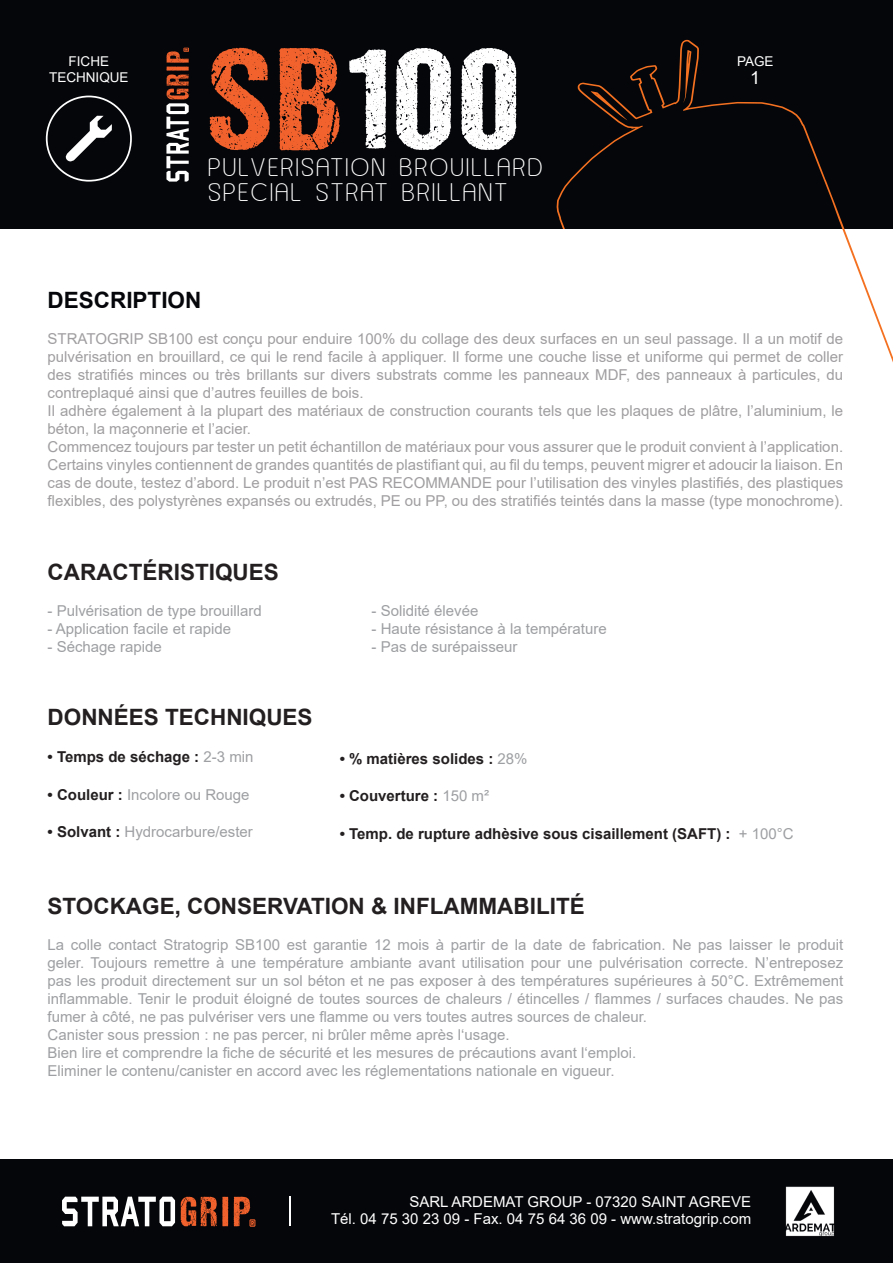
<style>
.page{position:relative;width:893px;height:1263px;background:#fff}
.page>*{position:absolute;margin:0;border:0;box-sizing:border-box;transform-origin:0 0}
.t1{font:146.4px "DCC Ash";letter-spacing:.04em;color:#fff}
.t2{font:30px/25.5px "Asenine";letter-spacing:.1em;color:#fff}
.t3{font:700 22.5px "Arial";color:#231f20}
.t4{font:700 22.5px "Arial";color:#05060a}
.t5{font:18px "Arial";color:#fff}
.t6{font:15px/18px "Arial";color:#a09ea0}
.t7{font:15px/18px "Arial";color:#9d9fa2}
.t8{font:700 15px "Arial";color:#231f20}
.t9{font:15px/16.5px "Arial";color:#fff;text-align:right}
.t10{font:13.5px/16.5px "Arial";color:#fff;text-align:center}
.s1{color:#f2622d}
.s2{font-weight:400;color:#9d9fa2}
.s3{font-weight:700;color:#231f20}
</style>
<div class="page">
<div style="left:0;top:0;width:893px;height:229px;background:#05060a"></div>
<svg style="left:166px;top:48px;width:23px;height:134px"></svg>
<svg style="left:557px;top:40px;width:336px;height:323px"></svg>
<svg style="left:683px;top:50px;width:8px;height:53px"></svg>
<svg style="left:591px;top:91px;width:36px;height:29px"></svg>
<div style="left:499px;top:230px;width:331px;height:197px;background:#fff"></div>
<div style="left:0;top:1160px;width:893px;height:103px;background:#05060a"></div>
<div style="left:46px;top:96px;width:86px;height:86px;border:2px solid #fff;border-radius:50%"></div>
<svg style="left:65px;top:116px;width:47px;height:46px"></svg>
<svg style="left:62px;top:1196px;width:113px;height:30px"></svg>
<svg style="left:181px;top:1197px;width:47px;height:29px"></svg>
<svg style="left:234px;top:1197px;width:21px;height:30px"></svg>
<hr style="left:290px;top:1196px;width:1px;height:30px;background:#fff">
<img style="left:785px;top:1187px;width:50px;height:49px">
<p class="t10" style="left:49px;top:53px;width:81px">FICHE<br>TECHNIQUE</p>
<h1 class="t1" style="left:208px;top:21px;width:312px"><span class="s1">SB</span>100</h1>
<h2 class="t2" style="left:208px;top:154px;width:335px">PULVERISATION BROUILLARD<br>SPECIAL STRAT BRILLANT</h2>
<p class="t10" style="left:737px;top:53px;width:38px">PAGE</p>
<p class="t5" style="left:750px;top:65px;width:12px">1</p>
<h3 class="t4" style="left:48px;top:284px;width:155px">DESCRIPTION</h3>
<p class="t6" style="left:48px;top:330px;width:797px">STRATOGRIP SB100 est conçu pour enduire 100% du collage des deux surfaces en un seul passage. Il a un motif de pulvérisation en brouillard, ce qui le rend facile à appliquer. Il forme une couche lisse et uniforme qui permet de coller des stratifiés minces ou très brillants sur divers substrats comme les panneaux MDF, des panneaux à particules, du contreplaqué ainsi que d’autres feuilles de bois.<br>Il adhère également à la plupart des matériaux de construction courants tels que les plaques de plâtre, l’aluminium, le béton, la maçonnerie et l’acier.<br>Commencez toujours par tester un petit échantillon de matériaux pour vous assurer que le produit convient à l’application.<br>Certains vinyles contiennent de grandes quantités de plastifiant qui, au fil du temps, peuvent migrer et adoucir la liaison. En cas de doute, testez d’abord. Le produit n’est PAS RECOMMANDE pour l’utilisation des vinyles plastifiés, des plastiques flexibles, des polystyrènes expansés ou extrudés, PE ou PP, ou des stratifiés teintés dans la masse (type monochrome).</p>
<h3 class="t3" style="left:48px;top:556px;width:233px">CARACTÉRISTIQUES</h3>
<p class="t7" style="left:48px;top:602px;width:216px">- Pulvérisation de type brouillard</p>
<p class="t7" style="left:372px;top:602px;width:108px">- Solidité élevée</p>
<p class="t7" style="left:48px;top:620px;width:185px">- Application facile et rapide</p>
<p class="t7" style="left:372px;top:620px;width:237px">- Haute résistance à la température</p>
<p class="t7" style="left:48px;top:638px;width:116px">- Séchage rapide</p>
<p class="t7" style="left:372px;top:638px;width:147px">- Pas de surépaisseur</p>
<h3 class="t3" style="left:48px;top:701px;width:267px">DONNÉES TECHNIQUES</h3>
<p class="t8" style="left:48px;top:746px;width:207px">• Temps de séchage : <span class="s2">2-3 min</span></p>
<p class="t7" style="left:48px;top:785px;width:203px"><span class="s3">• Couleur :</span> Incolore ou Rouge</p>
<p class="t7" style="left:48px;top:823px;width:207px"><span class="s3">• Solvant :</span> Hydrocarbure/ester</p>
<p class="t8" style="left:340px;top:748px;width:189px">• % matières solides : <span class="s2">28%</span></p>
<p class="t8" style="left:340px;top:785px;width:151px">• Couverture : <span class="s2">150 m²</span></p>
<p class="t8" style="left:340px;top:823px;width:456px">• Temp. de rupture adhèsive sous cisaillement (SAFT) : <span class="s2">+ 100°C</span></p>
<h3 class="t3" style="left:48px;top:890px;width:539px">STOCKAGE, CONSERVATION &amp; INFLAMMABILITÉ</h3>
<p class="t7" style="left:48px;top:935px;width:797px">La colle contact Stratogrip SB100 est garantie 12 mois à partir de la date de fabrication. Ne pas laisser le produit geler. Toujours remettre à une température ambiante avant utilisation pour une pulvérisation correcte. N’entreposez pas les produit directement sur un sol béton et ne pas exposer à des températures supérieures à 50°C. Extrêmement inflammable. Tenir le produit éloigné de toutes sources de chaleurs / étincelles / flammes / surfaces chaudes. Ne pas fumer à côté, ne pas pulvériser vers une flamme ou vers toutes autres sources de chaleur.<br>Canister sous pression : ne pas percer, ni brûler même après l‘usage.<br>Bien lire et comprendre la fiche de sécurité et les mesures de précautions avant l‘emploi.<br>Eliminer le contenu/canister en accord avec les réglementations nationale en vigueur.</p>
<p class="t9" style="left:331px;top:1194px;width:422px">SARL ARDEMAT GROUP - 07320 SAINT AGREVE<br>Tél. 04 75 30 23 09 - Fax. 04 75 64 36 09 - www.stratogrip.com</p>
</div>
